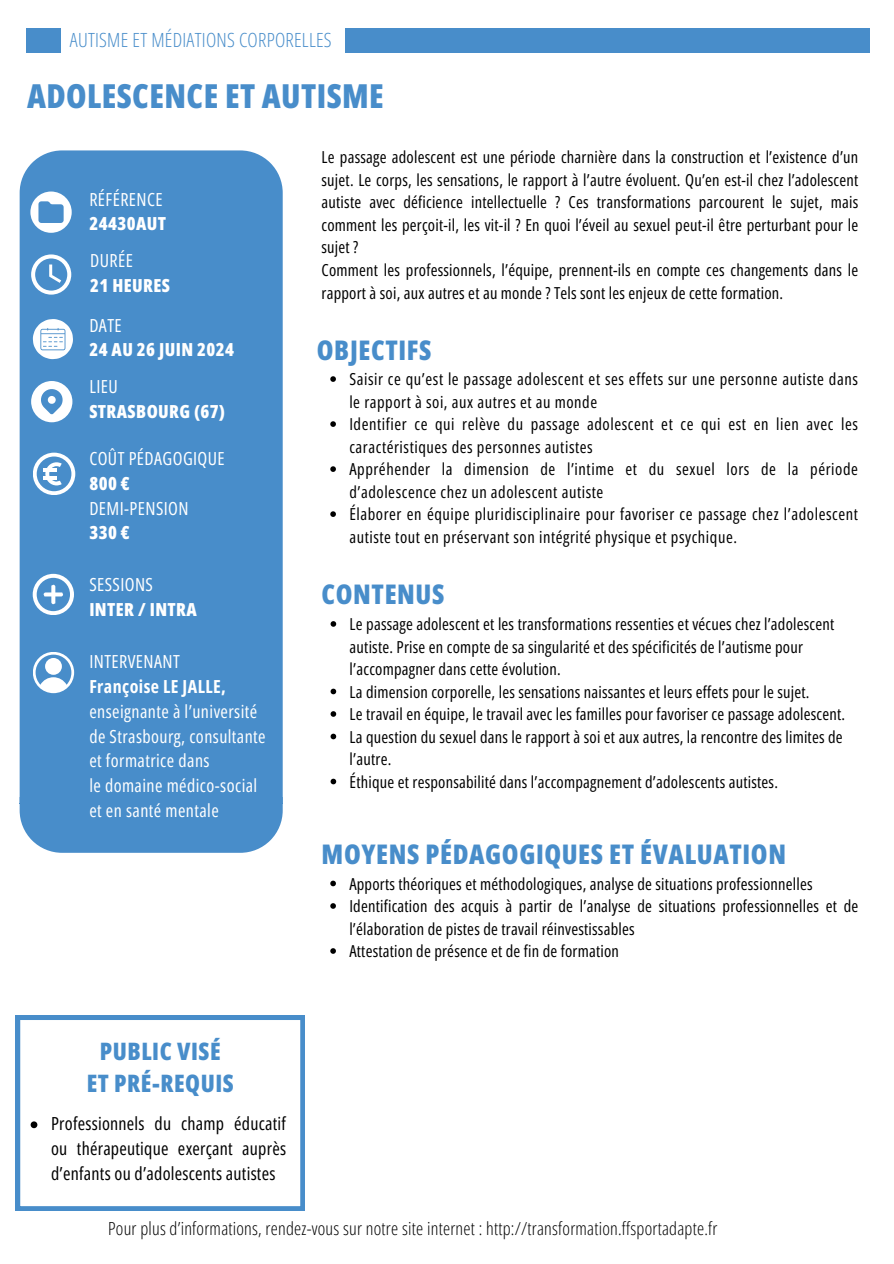
<style>
.page{position:relative;width:894px;height:1264px;background:#fff}
.page>*{position:absolute;margin:0;border:0;box-sizing:border-box;transform-origin:0 0}
.t1{font:800 33px "Open Sans Condensed";letter-spacing:.015em;color:#488dca}
.t2{font:800 27px "Open Sans Condensed";letter-spacing:.025em;color:#488dca}
.t3{font:800 24px "Open Sans Condensed";letter-spacing:.025em;color:#488dca}
.t4{font:300 19.5px "Open Sans Condensed";letter-spacing:.015em;color:#488dca}
.t5{font:18px/24.8px "Open Sans Condensed";letter-spacing:.025em;color:#fff}
.t6{font:300 18px "Open Sans Condensed";letter-spacing:.015em;color:#000}
.t7{font:18px/24.8px "Open Sans Condensed";letter-spacing:.015em;color:#000;text-align:justify}
.t8{font:800 18px "Open Sans Condensed";letter-spacing:.025em;color:#fff}
.t9{font:16.5px/22.5px "Open Sans Condensed";letter-spacing:.015em;color:#000}
.t10{font:16.5px/22.5px "Open Sans Condensed";letter-spacing:.035em;color:#000}
.s1{font-weight:700}
</style>
<div class="page">
<div style="left:345px;top:28px;width:523px;height:25px;background:#488dca"></div>
<div style="left:26px;top:29px;width:35px;height:24px;background:#488dca"></div>
<svg style="left:16px;top:1015px;width:289px;height:195px"></svg>
<svg style="left:31px;top:1121px;width:6px;height:7px"></svg>
<svg style="left:330px;top:880px;width:6px;height:6px"></svg>
<svg style="left:330px;top:903px;width:6px;height:5px"></svg>
<svg style="left:330px;top:948px;width:6px;height:5px"></svg>
<svg style="left:330px;top:621px;width:6px;height:5px"></svg>
<svg style="left:330px;top:688px;width:6px;height:6px"></svg>
<svg style="left:330px;top:711px;width:6px;height:5px"></svg>
<svg style="left:330px;top:733px;width:6px;height:6px"></svg>
<svg style="left:330px;top:778px;width:6px;height:6px"></svg>
<svg style="left:330px;top:376px;width:6px;height:6px"></svg>
<svg style="left:330px;top:421px;width:6px;height:6px"></svg>
<svg style="left:330px;top:466px;width:6px;height:6px"></svg>
<svg style="left:330px;top:511px;width:6px;height:6px"></svg>
<div style="left:20px;top:797px;width:262px;height:55px;background:#488dca"></div>
<div style="left:20px;top:150px;width:262px;height:653px;background:#488dca"></div>
<svg style="left:30px;top:191px;width:42px;height:42px"></svg>
<svg style="left:31px;top:254px;width:40px;height:40px"></svg>
<svg style="left:33px;top:319px;width:40px;height:40px"></svg>
<svg style="left:31px;top:381px;width:41px;height:41px"></svg>
<svg style="left:33px;top:452px;width:42px;height:43px"></svg>
<hr style="left:43px;top:476px;width:14px;height:3px;background:#fff">
<hr style="left:43px;top:468px;width:14px;height:4px;background:#fff">
<svg style="left:33px;top:574px;width:41px;height:41px"></svg>
<svg style="left:33px;top:652px;width:41px;height:41px"></svg>
<div style="left:45px;top:658px;width:17px;height:16px;background:#fff;border-radius:50%"></div>
<p class="t4" style="left:70px;top:26px;width:263px">AUTISME ET MÉDIATIONS CORPORELLES</p>
<p class="t1" style="left:27px;top:73px;width:358px">ADOLESCENCE ET AUTISME</p>
<p class="t5" style="left:89px;top:186px;width:75px">RÉFÉRENCE</p>
<p class="t8" style="left:89px;top:211px;width:78px">24430AUT</p>
<p class="t5" style="left:90px;top:248px;width:44px">DURÉE</p>
<p class="t8" style="left:90px;top:273px;width:81px">21 HEURES</p>
<p class="t5" style="left:89px;top:312px;width:34px">DATE</p>
<p class="t8" style="left:89px;top:337px;width:146px">24 AU 26 JUIN 2024</p>
<p class="t5" style="left:89px;top:374px;width:30px">LIEU</p>
<p class="t8" style="left:89px;top:399px;width:137px">STRASBOURG (67)</p>
<p class="t5" style="left:89px;top:446px;width:137px">COÛT PÉDAGOGIQUE</p>
<p class="t8" style="left:89px;top:470px;width:42px">800 €</p>
<p class="t5" style="left:89px;top:495px;width:101px">DEMI-PENSION</p>
<p class="t8" style="left:89px;top:520px;width:42px">330 €</p>
<p class="t5" style="left:89px;top:572px;width:65px">SESSIONS</p>
<p class="t8" style="left:89px;top:597px;width:109px">INTER / INTRA</p>
<p class="t5" style="left:89px;top:649px;width:92px">INTERVENANT</p>
<p class="t5" style="left:89px;top:673px;width:178px"><span class="s1">Françoise LE JALLE, </span>enseignante à l’université de Strasbourg, consultante et formatrice dans</p>
<p class="t5" style="left:89px;top:772px;width:169px">le domaine médico-social et en santé mentale</p>
<p class="t3" style="left:100px;top:1034px;width:122px">PUBLIC VISÉ</p>
<p class="t3" style="left:87px;top:1066px;width:149px">ET PRÉ-REQUIS</p>
<p class="t7" style="left:51px;top:1111px;width:236px">Professionnels du champ éducatif ou thérapeutique exerçant auprès d’enfants ou d’adolescents autistes</p>
<p class="t9" style="left:321px;top:146px;width:538px;text-align:justify">Le passage adolescent est une période charnière dans la construction et l’existence d’un sujet. Le corps, les sensations, le rapport à l’autre évoluent. Qu’en est-il chez l’adolescent autiste avec déficience intellectuelle ? Ces transformations parcourent le sujet, mais comment les perçoit-il, les vit-il ? En quoi l’éveil au sexuel peut-il être perturbant pour le sujet ?</p>
<p class="t9" style="left:321px;top:258px;width:538px">Comment les professionnels, l’équipe, prennent-ils en compte ces changements dans le rapport à soi, aux autres et au monde ? Tels sont les enjeux de cette formation.</p>
<p class="t2" style="left:317px;top:331px;width:116px">OBJECTIFS</p>
<p class="t10" style="left:349px;top:367px;width:510px">Saisir ce qu’est le passage adolescent et ses effets sur une personne autiste dans le rapport à soi, aux autres et au monde</p>
<p class="t10" style="left:349px;top:412px;width:510px">Identifier ce qui relève du passage adolescent et ce qui est en lien avec les caractéristiques des personnes autistes</p>
<p class="t10" style="left:349px;top:457px;width:510px">Appréhender la dimension de l’intime et du sexuel lors de la période d’adolescence chez un adolescent autiste</p>
<p class="t10" style="left:349px;top:502px;width:510px">Élaborer en équipe pluridisciplinaire pour favoriser ce passage chez l’adolescent autiste tout en préservant son intégrité physique et psychique.</p>
<p class="t2" style="left:321px;top:575px;width:124px">CONTENUS</p>
<p class="t9" style="left:349px;top:612px;width:486px">Le passage adolescent et les transformations ressenties et vécues chez l’adolescent autiste. Prise en compte de sa singularité et des spécificités de l’autisme pour l’accompagner dans cette évolution.</p>
<p class="t9" style="left:349px;top:680px;width:461px">La dimension corporelle, les sensations naissantes et leurs effets pour le sujet.</p>
<p class="t9" style="left:349px;top:702px;width:497px">Le travail en équipe, le travail avec les familles pour favoriser ce passage adolescent.</p>
<p class="t9" style="left:349px;top:725px;width:494px">La question du sexuel dans le rapport à soi et aux autres, la rencontre des limites de l’autre.</p>
<p class="t9" style="left:349px;top:770px;width:430px">Éthique et responsabilité dans l’accompagnement d’adolescents autistes.</p>
<p class="t2" style="left:321px;top:834px;width:466px">MOYENS PÉDAGOGIQUES ET ÉVALUATION</p>
<p class="t9" style="left:349px;top:872px;width:464px">Apports théoriques et méthodologiques, analyse de situations professionnelles</p>
<p class="t9" style="left:349px;top:894px;width:510px">Identification des acquis à partir de l’analyse de situations professionnelles et de l’élaboration de pistes de travail réinvestissables</p>
<p class="t9" style="left:349px;top:939px;width:271px">Attestation de présence et de fin de formation</p>
<p class="t6" style="left:108px;top:1215px;width:610px">Pour plus d’informations, rendez-vous sur notre site internet : http://transformation.ffsportadapte.fr</p>
</div>
